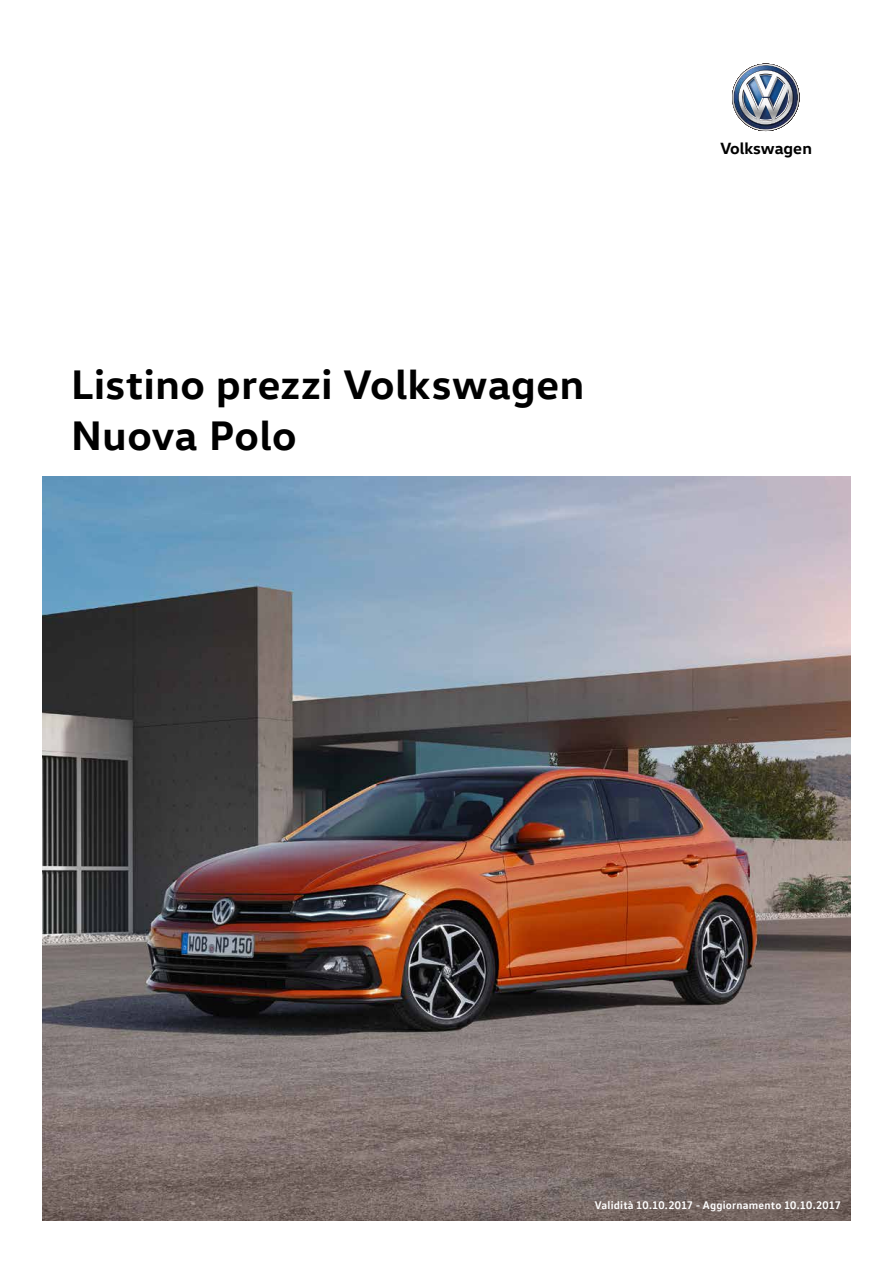
<style>
.page{position:relative;width:893px;height:1263px;background:#fff}
.page>*{position:absolute;margin:0;border:0;box-sizing:border-box;transform-origin:0 0}
.t1{font:700 42px/50.4px "VW Head";letter-spacing:.015em;color:#000}
.t2{font:700 16.5px "VW Head";letter-spacing:-.005em;color:#000}
.t3{font:700 11.25px "VW Text";letter-spacing:.015em;color:#fff}
</style>
<div class="page">
<img style="left:43px;top:476px;width:807px;height:744px">
<img style="left:732px;top:64px;width:68px;height:67px">
<h1 class="t1" style="left:71px;top:358px;width:515px">Listino prezzi Volkswagen<br>Nuova Polo</h1>
<h2 class="t2" style="left:720px;top:137px;width:93px">Volkswagen</h2>
<p class="t3" style="left:595px;top:1198px;width:248px">Validità 10.10.2017 - Aggiornamento 10.10.2017</p>
</div>
